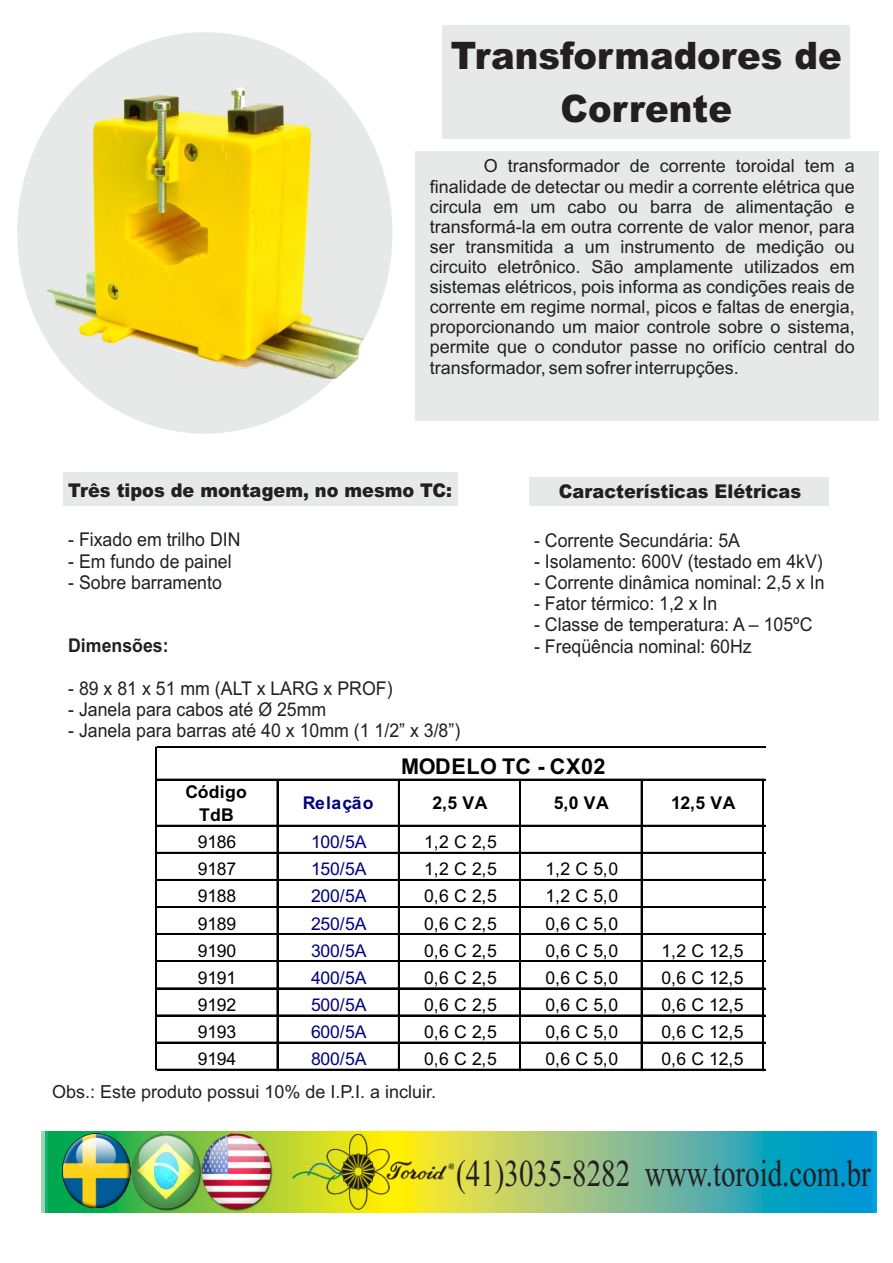
<style>
.page{position:relative;width:893px;height:1263px;background:#fff}
.page>*{position:absolute;margin:0;border:0;box-sizing:border-box;transform-origin:0 0}
.t1{font:37.95px "Times New Roman";color:#231f20;scale:.76 1}
.t2{font:900 37.95px/53.6px "Arial";color:#231f20;text-align:center;scale:.93 1}
.t3{font:700 21.75px "Arial";letter-spacing:.02em;color:#000}
.t4{font:18.9px "Arial";color:#231f20;scale:.93 1}
.t5{font:900 18.9px "Arial";color:#231f20;scale:.93 1}
.t6{font:700 18.9px "Arial";color:#231f20;scale:.93 1}
.t7{font:18px/20.1px "Arial";color:#231f20;text-align:justify}
.t8{font:17.55px "Arial";letter-spacing:-.015em;color:#000}
.t9{font:17.55px "Arial";letter-spacing:-.015em;color:#000080}
.t10{font:700 17.55px/23.1px "Arial";letter-spacing:.01em;color:#000;text-align:center}
.t11{font:700 17.55px "Arial";letter-spacing:.045em;color:#000080}
</style>
<div class="page">
<div style="left:63px;top:472px;width:394px;height:33px;background:#e7e8e8"></div>
<div style="left:530px;top:477px;width:299px;height:29px;background:#e7e8e8"></div>
<div style="left:442px;top:25px;width:407px;height:114px;background:#e7e8e8"></div>
<div style="left:415px;top:151px;width:464px;height:270px;background:#e7e8e8"></div>
<div style="left:17px;top:32px;width:375px;height:402px;background:#e7e8e8;border-radius:50%"></div>
<hr style="left:155px;top:746px;width:1px;height:324px;background:#000">
<hr style="left:156px;top:746px;width:1px;height:324px;background:#000">
<hr style="left:277px;top:780px;width:1px;height:290px;background:#000">
<hr style="left:398px;top:780px;width:2px;height:290px;background:#000">
<hr style="left:519px;top:780px;width:1px;height:290px;background:#000">
<hr style="left:520px;top:780px;width:1px;height:290px;background:#000">
<hr style="left:641px;top:780px;width:1px;height:290px;background:#000">
<hr style="left:762px;top:780px;width:2px;height:290px;background:#000">
<hr style="left:157px;top:746px;width:608px;height:2px;background:#000">
<hr style="left:157px;top:779px;width:608px;height:1px;background:#000">
<hr style="left:157px;top:825px;width:608px;height:1px;background:#000">
<hr style="left:157px;top:852px;width:608px;height:2px;background:#000">
<hr style="left:157px;top:879px;width:608px;height:2px;background:#000">
<hr style="left:157px;top:906px;width:608px;height:2px;background:#000">
<hr style="left:157px;top:933px;width:608px;height:1px;background:#000">
<hr style="left:157px;top:934px;width:608px;height:1px;background:#000">
<hr style="left:157px;top:960px;width:608px;height:1px;background:#000">
<hr style="left:157px;top:961px;width:608px;height:1px;background:#000">
<hr style="left:157px;top:987px;width:608px;height:1px;background:#000">
<hr style="left:157px;top:988px;width:608px;height:1px;background:#000">
<hr style="left:157px;top:1015px;width:608px;height:1px;background:#000">
<hr style="left:157px;top:1042px;width:608px;height:1px;background:#000">
<hr style="left:157px;top:1069px;width:608px;height:1px;background:#000">
<img style="left:46px;top:87px;width:317px;height:292px">
<svg style="left:41px;top:1131px;width:835px;height:81px;background:#6bb88f"></svg>
<img style="left:292px;top:1135px;width:161px;height:74px">
<img style="left:128px;top:1131px;width:70px;height:81px">
<img style="left:62px;top:1134px;width:69px;height:75px">
<img style="left:198px;top:1131px;width:76px;height:81px">
<h1 class="t2" style="left:451px;top:32px;width:422px">Transformadores de<br>Corrente</h1>
<p class="t7" style="left:430px;top:158px;width:427px;text-indent:54px">O transformador de corrente toroidal tem a finalidade de detectar ou medir a corrente elétrica que circula em um cabo ou barra de alimentação e transformá-la em outra corrente de valor menor, para ser transmitida a um instrumento de medição ou circuito eletrônico. São amplamente utilizados em sistemas elétricos, pois informa as condições reais de corrente em regime normal, picos e faltas de energia, proporcionando um maior controle sobre o sistema, permite que o condutor passe no orifício central do transformador, sem sofrer interrupções.</p>
<p class="t5" style="left:68px;top:483px;width:414px">Três tipos de montagem, no mesmo TC:</p>
<p class="t4" style="left:68px;top:533px;width:187px">- Fixado em trilho DIN</p>
<p class="t4" style="left:68px;top:554px;width:177px">- Em fundo de painel</p>
<p class="t4" style="left:68px;top:575px;width:167px">- Sobre barramento</p>
<p class="t6" style="left:68px;top:639px;width:110px">Dimensões:</p>
<p class="t4" style="left:68px;top:681px;width:350px">- 89 x 81 x 51 mm (ALT x LARG x PROF)</p>
<p class="t4" style="left:68px;top:702px;width:279px">- Janela para cabos até Ø 25mm</p>
<p class="t4" style="left:68px;top:723px;width:423px">- Janela para barras até 40 x 10mm (1 1/2” x 3/8”)</p>
<p class="t5" style="left:559px;top:484px;width:262px">Características Elétricas</p>
<p class="t4" style="left:534px;top:533px;width:223px">- Corrente Secundária: 5A</p>
<p class="t4" style="left:534px;top:554px;width:312px">- Isolamento: 600V (testado em 4kV)</p>
<p class="t4" style="left:534px;top:575px;width:314px">- Corrente dinâmica nominal: 2,5 x In</p>
<p class="t4" style="left:534px;top:596px;width:198px">- Fator térmico: 1,2 x In</p>
<p class="t4" style="left:534px;top:618px;width:301px">- Classe de temperatura: A – 105ºC</p>
<p class="t4" style="left:534px;top:639px;width:236px">- Freqüência nominal: 60Hz</p>
<p class="t3" style="left:401px;top:758px;width:206px">MODELO TC - CX02</p>
<p class="t10" style="left:186px;top:782px;width:63px">Código<br>TdB</p>
<p class="t11" style="left:303px;top:796px;width:72px">Relação</p>
<p class="t10" style="left:432px;top:793px;width:56px">2,5 VA</p>
<p class="t10" style="left:554px;top:793px;width:56px">5,0 VA</p>
<p class="t10" style="left:671px;top:793px;width:66px">12,5 VA</p>
<p class="t8" style="left:198px;top:835px;width:40px">9186</p>
<p class="t9" style="left:311px;top:835px;width:57px">100/5A</p>
<p class="t8" style="left:424px;top:835px;width:74px">1,2 C 2,5</p>
<p class="t8" style="left:198px;top:862px;width:40px">9187</p>
<p class="t9" style="left:311px;top:862px;width:57px">150/5A</p>
<p class="t8" style="left:424px;top:862px;width:74px">1,2 C 2,5</p>
<p class="t8" style="left:546px;top:862px;width:74px">1,2 C 5,0</p>
<p class="t8" style="left:198px;top:890px;width:40px">9188</p>
<p class="t9" style="left:311px;top:890px;width:57px">200/5A</p>
<p class="t8" style="left:424px;top:890px;width:74px">0,6 C 2,5</p>
<p class="t8" style="left:546px;top:890px;width:74px">1,2 C 5,0</p>
<p class="t8" style="left:198px;top:917px;width:40px">9189</p>
<p class="t9" style="left:311px;top:917px;width:57px">250/5A</p>
<p class="t8" style="left:424px;top:917px;width:74px">0,6 C 2,5</p>
<p class="t8" style="left:546px;top:917px;width:74px">0,6 C 5,0</p>
<p class="t8" style="left:198px;top:944px;width:40px">9190</p>
<p class="t9" style="left:311px;top:944px;width:57px">300/5A</p>
<p class="t8" style="left:424px;top:944px;width:74px">0,6 C 2,5</p>
<p class="t8" style="left:546px;top:944px;width:74px">0,6 C 5,0</p>
<p class="t8" style="left:662px;top:944px;width:84px">1,2 C 12,5</p>
<p class="t8" style="left:198px;top:971px;width:40px">9191</p>
<p class="t9" style="left:311px;top:971px;width:57px">400/5A</p>
<p class="t8" style="left:424px;top:971px;width:74px">0,6 C 2,5</p>
<p class="t8" style="left:546px;top:971px;width:74px">0,6 C 5,0</p>
<p class="t8" style="left:662px;top:971px;width:84px">0,6 C 12,5</p>
<p class="t8" style="left:198px;top:998px;width:40px">9192</p>
<p class="t9" style="left:311px;top:998px;width:57px">500/5A</p>
<p class="t8" style="left:424px;top:998px;width:74px">0,6 C 2,5</p>
<p class="t8" style="left:546px;top:998px;width:74px">0,6 C 5,0</p>
<p class="t8" style="left:662px;top:998px;width:84px">0,6 C 12,5</p>
<p class="t8" style="left:198px;top:1025px;width:40px">9193</p>
<p class="t9" style="left:311px;top:1025px;width:57px">600/5A</p>
<p class="t8" style="left:424px;top:1025px;width:74px">0,6 C 2,5</p>
<p class="t8" style="left:546px;top:1025px;width:74px">0,6 C 5,0</p>
<p class="t8" style="left:662px;top:1025px;width:84px">0,6 C 12,5</p>
<p class="t8" style="left:198px;top:1052px;width:40px">9194</p>
<p class="t9" style="left:311px;top:1052px;width:57px">800/5A</p>
<p class="t8" style="left:424px;top:1052px;width:74px">0,6 C 2,5</p>
<p class="t8" style="left:546px;top:1052px;width:74px">0,6 C 5,0</p>
<p class="t8" style="left:662px;top:1052px;width:84px">0,6 C 12,5</p>
<p class="t7" style="left:52px;top:1083px;width:385px">Obs.: Este produto possui 10% de I.P.I. a incluir.</p>
<h1 class="t1" style="left:456px;top:1160px;width:547px">(41)3035-8282 www.toroid.com.br</h1>
</div>
